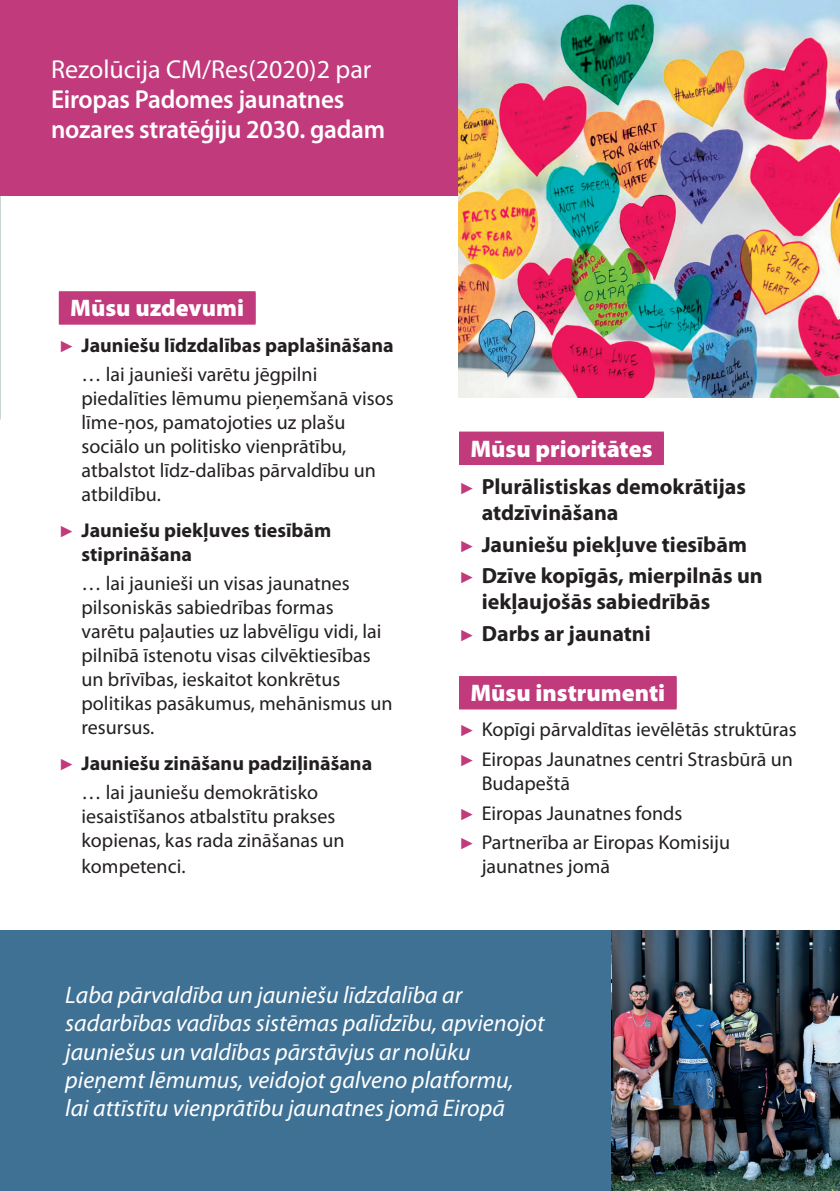
<style>
.page{position:relative;width:840px;height:1191px;background:#fff}
.page>*{position:absolute;margin:0;border:0;box-sizing:border-box;transform-origin:0 0}
.t1{font:600 26px/30px "Myriad Pro";letter-spacing:-.01em;color:#fff}
.t2{font:26px "Myriad Pro";color:#fff}
.t3{font:italic 24px/28px "Myriad Pro";color:#fff}
.t4{font:900 24px "Myriad Pro";color:#fff}
.t5{font:700 22px/31.6px "Myriad Pro";color:#231f20}
.t6{font:20px/24px "Myriad Pro";color:#231f20}
.t7{font:700 20px/29.6px "Myriad Pro";color:#231f20}
.s1{font-family:"Arial";font-weight:400;font-size:16px;color:#c13a7c}
.s2{font-weight:400}
.s3{font-family:"Arial";font-size:16px;color:#c13a7c}
</style>
<div class="page">
<div style="left:0;top:930px;width:611px;height:261px;background:#3f7195"></div>
<div style="left:0;top:0;width:839px;height:196px;background:#c13a7c"></div>
<div style="left:59px;top:293px;width:196px;height:32px;background:#c13a7c"></div>
<div style="left:59px;top:291px;width:196px;height:32px;background:#c13a7c"></div>
<div style="left:459px;top:433px;width:204px;height:32px;background:#c13a7c"></div>
<div style="left:459px;top:431px;width:204px;height:32px;background:#c13a7c"></div>
<div style="left:459px;top:677px;width:217px;height:32px;background:#c13a7c"></div>
<div style="left:459px;top:676px;width:217px;height:32px;background:#c13a7c"></div>
<img style="left:458px;top:0;width:381px;height:397px">
<img style="left:611px;top:930px;width:228px;height:261px">
<h1 class="t2" style="left:51px;top:53px;width:322px">Rezolūcija CM/Res(2020)2 par</h1>
<h1 class="t1" style="left:51px;top:83px;width:335px">Eiropas Padomes jaunatnes nozares stratēģiju 2030. gadam</h1>
<p class="t4" style="left:70px;top:292px;width:175px">Mūsu uzdevumi</p>
<p class="t7" style="left:81px;top:329px;width:313px;text-indent:-23px"><span class="s1">►</span> Jauniešu līdzdalības paplašināšana <span class="s2">… lai jaunieši varētu jēgpilni</span></p>
<p class="t6" style="left:81px;top:386px;width:313px">piedalīties lēmumu pieņemšanā visos līme-ņos, pamatojoties uz plašu sociālo un politisko vienprātību, atbalstot līdz-dalības pārvaldību un atbildību.</p>
<p class="t7" style="left:81px;top:517px;width:251px;line-height:24px;text-indent:-23px"><span class="s1">►</span> Jauniešu piekļuves tiesībām stiprināšana</p>
<p class="t6" style="left:81px;top:571px;width:312px">… lai jaunieši un visas jaunatnes pilsoniskās sabiedrības formas<br>varētu paļauties uz labvēlīgu vidi, lai pilnībā īstenotu visas cilvēktiesības un brīvības, ieskaitot konkrētus politikas pasākumus, mehānismus un resursus.</p>
<p class="t7" style="left:81px;top:747px;width:292px;text-indent:-23px"><span class="s1">►</span> Jauniešu zināšanu padziļināšana <span class="s2">… lai jauniešu demokrātisko</span></p>
<p class="t6" style="left:81px;top:804px;width:264px">iesaistīšanos atbalstītu prakses kopienas, kas rada zināšanas un</p>
<p class="t6" style="left:81px;top:854px;width:105px">kompetenci.</p>
<p class="t4" style="left:470px;top:432px;width:183px">Mūsu prioritātes</p>
<p class="t5" style="left:481px;top:473px;width:266px;line-height:26px;text-indent:-23px"><span class="s1">►</span> Plurālistiskas demokrātijas atdzīvināšana</p>
<p class="t5" style="left:458px;top:527px;width:305px"><span class="s1">►</span> Jauniešu piekļuve tiesībām <span class="s1">►</span> Dzīve kopīgās, mierpilnās un</p>
<p class="t5" style="left:458px;top:585px;width:253px;text-indent:23px">iekļaujošās sabiedrībās <span class="s1">►</span> Darbs ar jaunatni</p>
<p class="t4" style="left:470px;top:677px;width:196px">Mūsu instrumenti</p>
<p class="t6" style="left:458px;top:714px;width:339px;line-height:29.6px"><span class="s3">►</span> Kopīgi pārvaldītas ievēlētās struktūras <span class="s3">►</span> Eiropas Jaunatnes centri Strasbūrā un</p>
<p class="t6" style="left:458px;top:768px;width:272px;line-height:29.6px;text-indent:23px">Budapeštā<br><span class="s3">►</span> Eiropas Jaunatnes fonds<br><span class="s3">►</span> Partnerība ar Eiropas Komisiju</p>
<p class="t6" style="left:481px;top:854px;width:130px">jaunatnes jomā</p>
<p class="t3" style="left:65px;top:981px;width:480px">Laba pārvaldība un jauniešu līdzdalība ar sadarbības vadības sistēmas palīdzību, apvienojot jauniešus un valdības pārstāvjus ar nolūku pieņemt lēmumus, veidojot galveno platformu,<br>lai attīstītu vienprātību jaunatnes jomā Eiropā</p>
</div>
